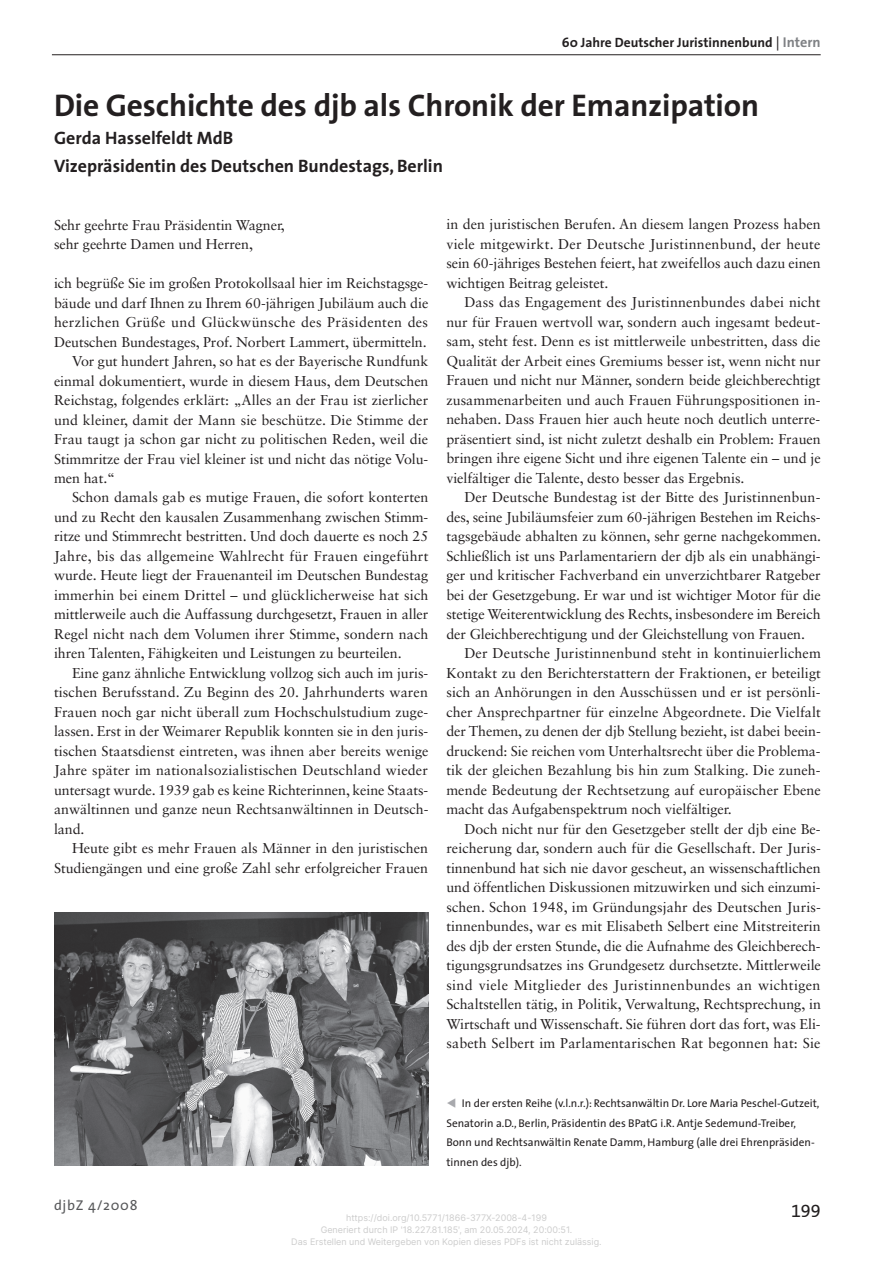
<style>
.page{position:relative;width:893px;height:1263px;background:#fff}
.page>*{position:absolute;margin:0;border:0;box-sizing:border-box;transform-origin:0 0}
.t1{font:700 31.5px "The Sans";letter-spacing:-.005em;color:#231f20}
.t2{font:700 18px/28px "The Sans";color:#231f20}
.t3{font:18px "The Sans Expert";color:#231f20}
.t4{font:14.25px/19.5px "Sabon LT Std";letter-spacing:-.005em;color:#231f20;text-align:justify}
.t5{font:14.25px "Sabon LT Std";letter-spacing:.02em;color:#231f20}
.t6{font:14.25px "Sabon LT Std";letter-spacing:.025em;color:#231f20}
.t7{font:14.25px "The Sans";letter-spacing:.05em;color:#57585a}
.t8{font:700 13.5px "The Sans";color:#231f20}
.t9{font:11.25px/19.5px "The Sans";color:#231f20}
.t10{font:9px/12px "Inter";color:#ccc;text-align:center}
.s1{font-weight:400;font-size:14.25px}
.s2{font-size:14.25px;color:#808285}
</style>
<div class="page">
<hr style="left:52px;top:54px;width:769px;height:1px;background:#231f20">
<img style="left:54px;top:912px;width:374px;height:254px">
<p class="t8" style="left:562px;top:31px;width:260px">60 Jahre Deutscher Juristinnenbund <span class="s1">|</span> <span class="s2">Intern</span></p>
<h1 class="t1" style="left:54px;top:79px;width:707px">Die Geschichte des djb als Chronik der Emanzipation</h1>
<p class="t2" style="left:54px;top:124px;width:390px">Gerda Hasselfeldt MdB<br>Vizepräsidentin des Deutschen Bundestags, Berlin</p>
<p class="t4" style="left:54px;top:215px;width:232px">Sehr geehrte Frau Präsidentin Wagner, sehr geehrte Damen und Herren,</p>
<p class="t4" style="left:54px;top:273px;width:376px">ich begrüße Sie im großen Protokollsaal hier im Reichstagsge-</p>
<p class="t4" style="left:54px;top:293px;width:376px">bäude und darf Ihnen zu Ihrem 60-jährigen Jubiläum auch die</p>
<p class="t6" style="left:54px;top:314px;width:376px">herzlichen Grüße und Glückwünsche des Präsidenten des</p>
<p class="t4" style="left:54px;top:332px;width:374px">Deutschen Bundestages, Prof. Norbert Lammert, übermitteln.</p>
<p class="t4" style="left:72px;top:351px;width:358px">Vor gut hundert Jahren, so hat es der Bayerische Rundfunk</p>
<p class="t4" style="left:54px;top:371px;width:376px">einmal dokumentiert, wurde in diesem Haus, dem Deutschen</p>
<p class="t4" style="left:54px;top:390px;width:376px">Reichstag, folgendes erklärt: „Alles an der Frau ist zierlicher</p>
<p class="t4" style="left:54px;top:410px;width:376px">und kleiner, damit der Mann sie beschütze. Die Stimme der</p>
<p class="t4" style="left:54px;top:429px;width:376px">Frau taugt ja schon gar nicht zu politischen Reden, weil die</p>
<p class="t4" style="left:54px;top:449px;width:376px">Stimmritze der Frau viel kleiner ist und nicht das nötige Volu-</p>
<p class="t4" style="left:54px;top:468px;width:63px">men hat.“</p>
<p class="t4" style="left:72px;top:488px;width:358px">Schon damals gab es mutige Frauen, die sofort konterten</p>
<p class="t4" style="left:54px;top:507px;width:376px">und zu Recht den kausalen Zusammenhang zwischen Stimm-</p>
<p class="t4" style="left:54px;top:527px;width:376px">ritze und Stimmrecht bestritten. Und doch dauerte es noch 25</p>
<p class="t5" style="left:54px;top:547px;width:376px">Jahre, bis das allgemeine Wahlrecht für Frauen eingeführt</p>
<p class="t4" style="left:54px;top:566px;width:376px">wurde. Heute liegt der Frauenanteil im Deutschen Bundestag</p>
<p class="t4" style="left:54px;top:585px;width:376px">immerhin bei einem Drittel – und glücklicherweise hat sich</p>
<p class="t4" style="left:54px;top:605px;width:376px">mittlerweile auch die Auffassung durchgesetzt, Frauen in aller</p>
<p class="t4" style="left:54px;top:624px;width:376px">Regel nicht nach dem Volumen ihrer Stimme, sondern nach</p>
<p class="t4" style="left:54px;top:644px;width:349px">ihren Talenten, Fähigkeiten und Leistungen zu beurteilen.</p>
<p class="t4" style="left:72px;top:663px;width:357px">Eine ganz ähnliche Entwicklung vollzog sich auch im juris-</p>
<p class="t4" style="left:54px;top:683px;width:375px">tischen Berufsstand. Zu Beginn des 20. Jahrhunderts waren</p>
<p class="t4" style="left:54px;top:702px;width:374px">Frauen noch gar nicht überall zum Hochschulstudium zuge-</p>
<p class="t4" style="left:54px;top:722px;width:375px">lassen. Erst in der Weimarer Republik konnten sie in den juris-</p>
<p class="t4" style="left:54px;top:741px;width:376px">tischen Staatsdienst eintreten, was ihnen aber bereits wenige</p>
<p class="t4" style="left:54px;top:760px;width:375px">Jahre später im nationalsozialistischen Deutschland wieder</p>
<p class="t4" style="left:54px;top:780px;width:376px">untersagt wurde. 1939 gab es keine Richterinnen, keine Staats-</p>
<p class="t4" style="left:54px;top:799px;width:376px">anwältinnen und ganze neun Rechtsanwältinnen in Deutsch-</p>
<p class="t4" style="left:54px;top:819px;width:32px">land.</p>
<p class="t4" style="left:72px;top:838px;width:357px">Heute gibt es mehr Frauen als Männer in den juristischen</p>
<p class="t4" style="left:54px;top:858px;width:376px">Studiengängen und eine große Zahl sehr erfolgreicher Frauen</p>
<p class="t4" style="left:446px;top:214px;width:376px">in den juristischen Berufen. An diesem langen Prozess haben viele mitgewirkt. Der Deutsche Juristinnenbund, der heute sein 60-jähriges Bestehen feiert, hat zweifellos auch dazu einen wichtigen Beitrag geleistet.</p>
<p class="t4" style="left:446px;top:292px;width:376px;text-indent:18px">Dass das Engagement des Juristinnenbundes dabei nicht nur für Frauen wertvoll war, sondern auch ingesamt bedeut&shy;sam, steht fest. Denn es ist mittlerweile unbestritten, dass die Qualität der Arbeit eines Gremiums besser ist, wenn nicht nur Frauen und nicht nur Männer, sondern beide gleichberechtigt zusammenarbeiten und auch Frauen Führungspositionen in&shy;nehaben. Dass Frauen hier auch heute noch deutlich unterre&shy;präsentiert sind, ist nicht zuletzt deshalb ein Problem: Frauen bringen ihre eigene Sicht und ihre eigenen Talente ein – und je vielfältiger die Talente, desto besser das Ergebnis.</p>
<p class="t4" style="left:446px;top:487px;width:376px;text-indent:18px">Der Deutsche Bundestag ist der Bitte des Juristinnenbun&shy;des, seine Jubiläumsfeier zum 60-jährigen Bestehen im Reichs&shy;tagsgebäude abhalten zu können, sehr gerne nachgekommen.<br>Schließlich ist uns Parlamentariern der djb als ein unabhängi&shy;ger und kritischer Fachverband ein unverzichtbarer Ratgeber bei der Gesetzgebung. Er war und ist wichtiger Motor für die stetige Weiterentwicklung des Rechts, insbesondere im Bereich der Gleichberechtigung und der Gleichstellung von Frauen.</p>
<p class="t4" style="left:446px;top:643px;width:376px;text-indent:18px">Der Deutsche Juristinnenbund steht in kontinuierlichem Kontakt zu den Berichterstattern der Fraktionen, er beteiligt sich an Anhörungen in den Ausschüssen und er ist persönli&shy;cher Ansprechpartner für einzelne Abgeordnete. Die Vielfalt der Themen, zu denen der djb Stellung bezieht, ist dabei beein&shy;druckend: Sie reichen vom Unterhaltsrecht über die Problema&shy;tik der gleichen Bezahlung bis hin zum Stalking. Die zuneh&shy;mende Bedeutung der Rechtsetzung auf europäischer Ebene macht das Aufgabenspektrum noch vielfältiger.</p>
<p class="t4" style="left:446px;top:819px;width:376px;text-indent:18px">Doch nicht nur für den Gesetzgeber stellt der djb eine Be&shy;reicherung dar, sondern auch für die Gesellschaft. Der Juris&shy;tinnenbund hat sich nie davor gescheut, an wissenschaftlichen und öffentlichen Diskussionen mitzuwirken und sich einzumi&shy;schen. Schon 1948, im Gründungsjahr des Deutschen Juris&shy;tinnenbundes, war es mit Elisabeth Selbert eine Mitstreiterin des djb der ersten Stunde, die die Aufnahme des Gleichberech&shy;tigungsgrundsatzes ins Grundgesetz durchsetzte. Mittlerweile sind viele Mitglieder des Juristinnenbundes an wichtigen Schaltstellen tätig, in Politik, Verwaltung, Rechtsprechung, in Wirtschaft und Wissenschaft. Sie führen dort das fort, was Eli&shy;sabeth Selbert im Parlamentarischen Rat begonnen hat: Sie</p>
<p class="t9" style="left:446px;top:1093px;width:375px;text-indent:16px">In der ersten Reihe (v.l.n.r.): Rechtsanwältin Dr. Lore Maria Peschel-Gutzeit, Senatorin a.D., Berlin, Präsidentin des BPatG i.R. Antje Sedemund-Treiber, Bonn und Rechtsanwältin Renate Damm, Hamburg (alle drei Ehrenpräsiden&shy;tinnen des djb).</p>
<p class="t7" style="left:54px;top:1193px;width:85px">djbZ 4/2008</p>
<p class="t10" style="left:291px;top:1212px;width:312px">https://doi.org/10.5771/1866-377X-2008-4-199<br>Generiert durch IP '18.227.81.185', am 20.05.2024, 20:00:51.<br>Das Erstellen und Weitergeben von Kopien dieses PDFs ist nicht zulässig.</p>
<p class="t3" style="left:791px;top:1195px;width:31px">199</p>
</div>
